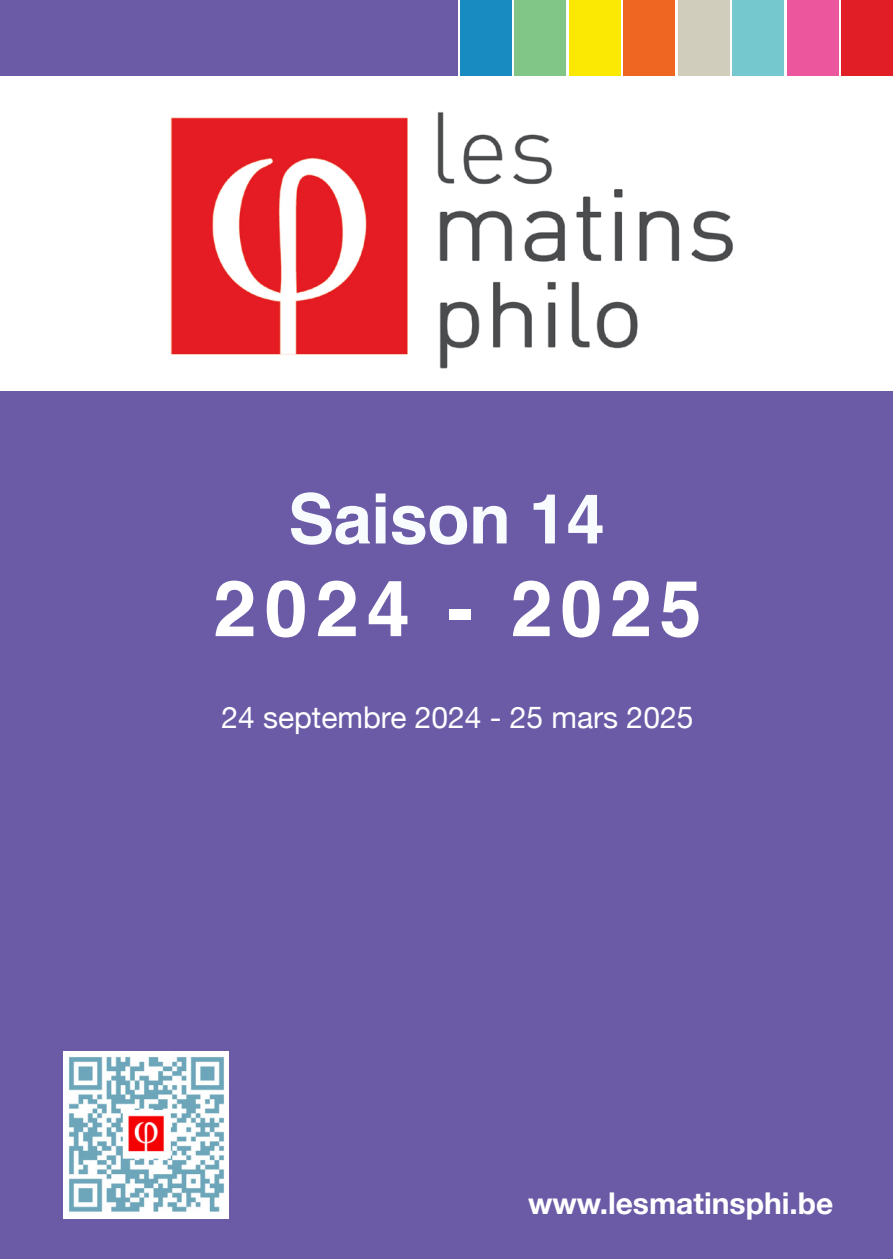
<style>
.page{position:relative;width:893px;height:1259px;background:#fff}
.page>*{position:absolute;margin:0;border:0;box-sizing:border-box;transform-origin:0 0}
.t1{font:700 78px "Helvetica";letter-spacing:.1em;color:#fff}
.t2{font:700 69px "Helvetica";letter-spacing:-.01em;color:#f9fcfe}
.t3{font:30px "Helvetica Neue";color:#fff}
.t4{font:700 30px "Helvetica Neue";color:#fff}
</style>
<div class="page">
<div style="left:0;top:0;width:457px;height:176px;background:#6b5ba7"></div>
<div style="left:0;top:366px;width:893px;height:893px;background:#6b5ba7"></div>
<img style="left:64px;top:1051px;width:165px;height:167px">
<div style="left:841px;top:0;width:52px;height:176px;background:#e11e25"></div>
<div style="left:787px;top:0;width:51px;height:176px;background:#ec569d"></div>
<div style="left:732px;top:0;width:52px;height:176px;background:#75c9ce"></div>
<div style="left:678px;top:0;width:52px;height:176px;background:#d0cdbc"></div>
<div style="left:460px;top:0;width:52px;height:176px;background:#188cc1"></div>
<div style="left:623px;top:0;width:52px;height:176px;background:#ef6622"></div>
<div style="left:569px;top:0;width:52px;height:176px;background:#fbe904"></div>
<div style="left:514px;top:0;width:52px;height:176px;background:#81c587"></div>
<div style="left:0;top:77px;width:893px;height:314px;background:#fff"></div>
<img style="left:170px;top:112px;width:563px;height:257px">
<h2 class="t2" style="left:288px;top:463px;width:318px">Saison 14</h2>
<h1 class="t1" style="left:213px;top:546px;width:490px">2024 - 2025</h1>
<p class="t3" style="left:221px;top:695px;width:473px">24 septembre 2024 - 25 mars 2025</p>
<p class="t4" style="left:528px;top:1179px;width:307px">www.lesmatinsphi.be</p>
</div>
